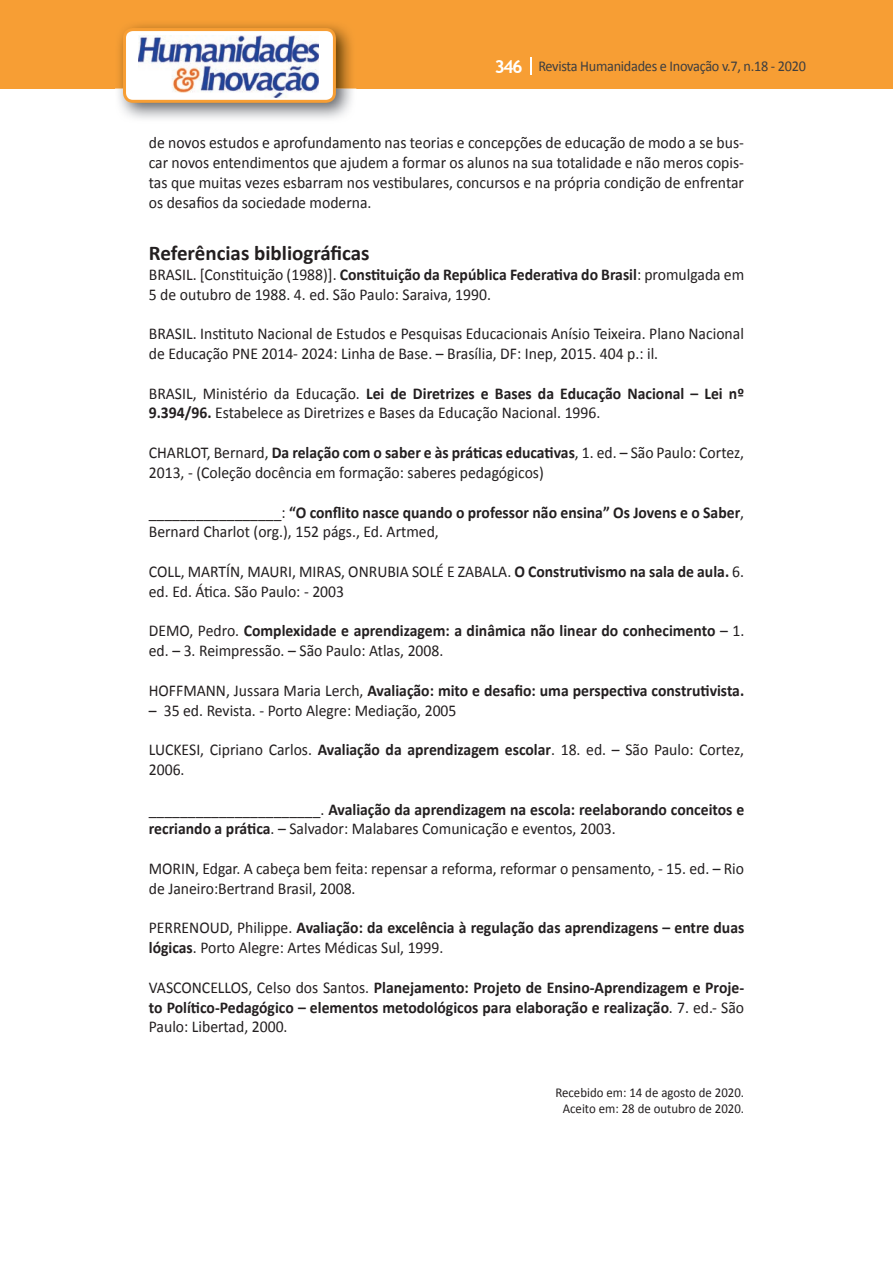
<style>
.page{position:relative;width:893px;height:1263px;background:#fff}
.page>*{position:absolute;margin:0;border:0;box-sizing:border-box;transform-origin:0 0}
.t1{font:700 21px "Calibri";color:#231f20}
.t2{font:16.5px/19.8px "Calibri";color:#231f20;scale:.95 1}
.t3{font:700 16.5px/19.8px "Calibri";color:#231f20;scale:.95 1}
.t4{font:15px "Calibri";letter-spacing:-.02em;color:#3e3e3f;scale:.95 1}
.t5{font:13.5px/16.2px "Calibri";color:#231f20;text-align:center;scale:.95 1}
.s1{font-family:"Trebuchet MS";font-weight:700;font-size:18px;color:#fff}
.s2{font-weight:700}
.s3{font-weight:400}
</style>
<div class="page">
<div style="left:0;top:0;width:893px;height:88px;background:#f79e34"></div>
<svg style="left:530px;top:57px;width:2px;height:18px"></svg>
<img style="left:115px;top:24px;width:241px;height:95px">
<svg style="left:123px;top:28px;width:213px;height:75px"></svg>
<p class="t4" style="left:495px;top:57px;width:329px"><span class="s1">346</span> Revista Humanidades e Inovação v.7, n.18 - 2020</p>
<p class="t2" style="left:149px;top:133px;width:628px;text-align:justify">de novos estudos e aprofundamento nas teorias e concepções de educação de modo a se bus&shy;car novos entendimentos que ajudem a formar os alunos na sua totalidade e não meros copis&shy;tas que muitas vezes esbarram nos vestibulares, concursos e na própria condição de enfrentar os desafios da sociedade moderna.</p>
<p class="t1" style="left:149px;top:240px;width:222px">Referências bibliográficas</p>
<p class="t2" style="left:149px;top:265px;width:628px">BRASIL. [Constituição (1988)]. <span class="s2">Constituição da República Federativa do Brasil</span>: promulgada em<br>5 de outubro de 1988. 4. ed. São Paulo: Saraiva, 1990.</p>
<p class="t2" style="left:149px;top:324px;width:628px">BRASIL. Instituto Nacional de Estudos e Pesquisas Educacionais Anísio Teixeira. Plano Nacional de Educação PNE 2014- 2024: Linha de Base. – Brasília, DF: Inep, 2015. 404 p.: il.</p>
<p class="t2" style="left:149px;top:383px;width:628px">BRASIL, Ministério da Educação. <span class="s2">Lei de Diretrizes e Bases da Educação Nacional – Lei nº<br>9.394/96.</span> Estabelece as Diretrizes e Bases da Educação Nacional. 1996.</p>
<p class="t2" style="left:149px;top:443px;width:628px">CHARLOT, Bernard, <span class="s2">Da relação com o saber e às práticas educativas</span>, 1. ed. – São Paulo: Cortez,<br>2013, - (Coleção docência em formação: saberes pedagógicos)</p>
<p class="t2" style="left:149px;top:502px;width:628px">_________________: <span class="s2">“O conflito nasce quando o professor não ensina” Os Jovens e o Saber</span>,<br>Bernard Charlot (org.), 152 págs., Ed. Artmed,</p>
<p class="t2" style="left:149px;top:562px;width:628px">COLL, MARTÍN, MAURI, MIRAS, ONRUBIA SOLÉ E ZABALA. <span class="s2">O Construtivismo na sala de aula.</span> 6. ed. Ed. Ática. São Paulo: - 2003</p>
<p class="t3" style="left:149px;top:621px;width:628px"><span class="s3">DEMO, Pedro.</span> Complexidade e aprendizagem: a dinâmica não linear do conhecimento <span class="s3">– 1. ed. – 3. Reimpressão. – São Paulo: Atlas, 2008.</span></p>
<p class="t3" style="left:149px;top:680px;width:628px"><span class="s3">HOFFMANN, Jussara Maria Lerch,</span> Avaliação: mito e desafio: uma perspectiva construtivista.</p>
<p class="t2" style="left:149px;top:700px;width:325px">– 35 ed. Revista. - Porto Alegre: Mediação, 2005</p>
<p class="t2" style="left:149px;top:740px;width:628px">LUCKESI, Cipriano Carlos. <span class="s2">Avaliação da aprendizagem escolar</span>. 18. ed. – São Paulo: Cortez,<br>2006.</p>
<p class="t3" style="left:149px;top:799px;width:628px"><span class="s3">______________________.</span> Avaliação da aprendizagem na escola: reelaborando conceitos e recriando a prática<span class="s3">. – Salvador: Malabares Comunicação e eventos, 2003.</span></p>
<p class="t2" style="left:149px;top:859px;width:628px">MORIN, Edgar. A cabeça bem feita: repensar a reforma, reformar o pensamento, - 15. ed. – Rio de Janeiro:Bertrand Brasil, 2008.</p>
<p class="t3" style="left:149px;top:918px;width:628px"><span class="s3">PERRENOUD, Philippe.</span> Avaliação: da excelência à regulação das aprendizagens – entre duas lógicas<span class="s3">. Porto Alegre: Artes Médicas Sul, 1999.</span></p>
<p class="t3" style="left:149px;top:977px;width:628px;text-align:justify"><span class="s3">VASCONCELLOS, Celso dos Santos.</span> Planejamento: Projeto de Ensino-Aprendizagem e Proje&shy;to Político-Pedagógico – elementos metodológicos para elaboração e realização<span class="s3">. 7. ed.- São Paulo: Libertad, 2000.</span></p>
<p class="t5" style="left:555px;top:1085px;width:200px">Recebido em: 14 de agosto de 2020.<br>Aceito em: 28 de outubro de 2020.</p>
</div>
